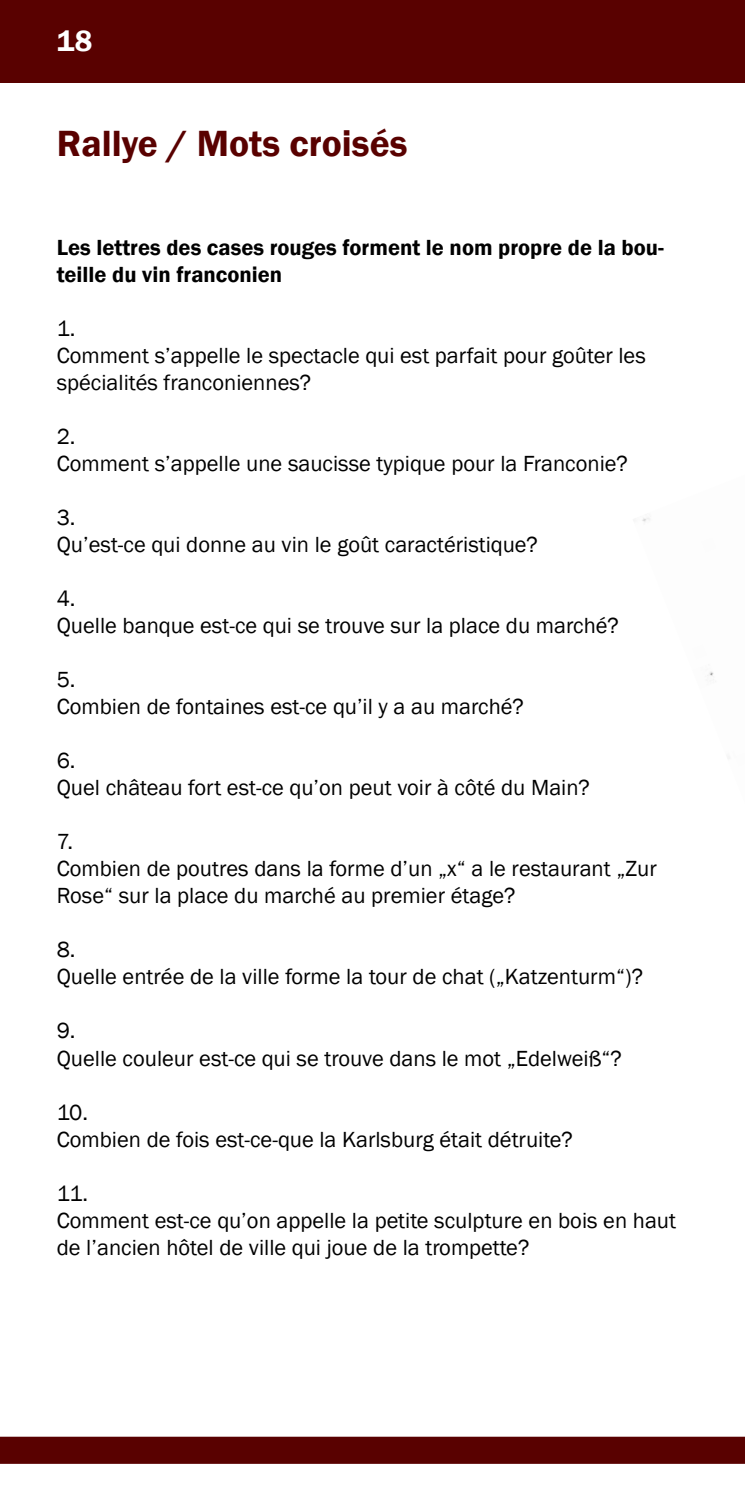
<style>
.page{position:relative;width:745px;height:1489px;background:#fff}
.page>*{position:absolute;margin:0;border:0;box-sizing:border-box;transform-origin:0 0}
.t1{font:600 37.5px "Franklin Gothic";color:#590100}
.t2{font:600 30px "Franklin Gothic";color:#fff}
.t3{font:22.5px/27px "Franklin Gothic";color:#000}
.t4{font:600 22.5px/27px "Franklin Gothic";color:#000}
</style>
<div class="page">
<img style="left:0;top:1436px;width:744px;height:28px">
<div style="left:0;top:0;width:744px;height:82px;background:#590100"></div>
<h2 class="t2" style="left:57px;top:22px;width:35px">18</h2>
<h1 class="t1" style="left:57px;top:120px;width:352px">Rallye / Mots croisés</h1>
<p class="t4" style="left:57px;top:234px;width:608px">Les lettres des cases rouges forment le nom propre de la bou&shy;teille du vin franconien</p>
<p class="t3" style="left:57px;top:315px;width:590px">1.<br>Comment s’appelle le spectacle qui est parfait pour goûter les spécialités franconiennes?</p>
<p class="t3" style="left:57px;top:423px;width:572px">2.<br>Comment s’appelle une saucisse typique pour la Franconie?</p>
<p class="t3" style="left:57px;top:504px;width:482px">3.<br>Qu’est-ce qui donne au vin le goût caractéristique?</p>
<p class="t3" style="left:57px;top:585px;width:563px">4.<br>Quelle banque est-ce qui se trouve sur la place du marché?</p>
<p class="t3" style="left:57px;top:666px;width:468px">5.<br>Combien de fontaines est-ce qu’il y a au marché?</p>
<p class="t3" style="left:57px;top:747px;width:534px">6.<br>Quel château fort est-ce qu’on peut voir à côté du Main?</p>
<p class="t3" style="left:57px;top:828px;width:601px">7.<br>Combien de poutres dans la forme d’un „x“ a le restaurant „Zur<br>Rose“ sur la place du marché au premier étage?</p>
<p class="t3" style="left:57px;top:936px;width:587px">8.<br>Quelle entrée de la ville forme la tour de chat („Katzenturm“)?</p>
<p class="t3" style="left:57px;top:1017px;width:566px">9.<br>Quelle couleur est-ce qui se trouve dans le mot „Edelweiß“?</p>
<p class="t3" style="left:57px;top:1098px;width:517px">10.<br>Combien de fois est-ce-que la Karlsburg était détruite?</p>
<p class="t3" style="left:57px;top:1179px;width:620px">11.<br>Comment est-ce qu’on appelle la petite sculpture en bois en haut de l’ancien hôtel de ville qui joue de la trompette?</p>
</div>
